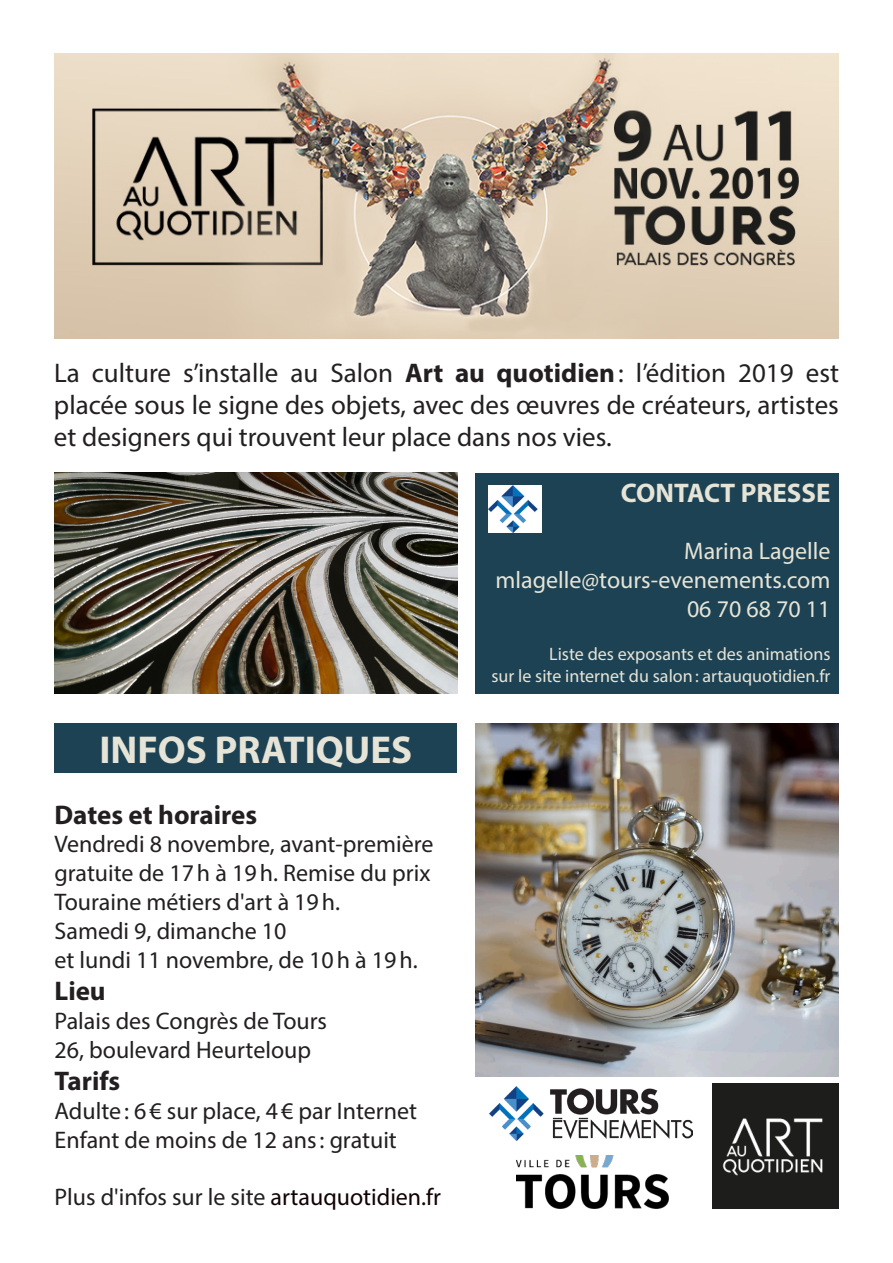
<style>
.page{position:relative;width:893px;height:1263px;background:#fff}
.page>*{position:absolute;margin:0;border:0;box-sizing:border-box;transform-origin:0 0}
.t1{font:700 39px "Myriad Pro";color:#e6e4d6}
.t2{font:27px/32.4px "Myriad Pro";color:#231f20;text-align:justify}
.t3{font:700 27px "Myriad Pro";color:#231f20}
.t4{font:700 27px "Myriad Pro";color:#e6e4d6}
.t5{font:24px/28.8px "Myriad Pro";color:#231f20}
.t6{font:24px/28.8px "Myriad Pro";color:#e6e4d6;text-align:right}
.t7{font:18px/21.6px "Myriad Pro";color:#e6e4d6;text-align:right}
.s1{font-weight:700}
.s2{color:#110003}
</style>
<div class="page">
<div style="left:55px;top:723px;width:402px;height:50px;background:#1d4254"></div>
<img style="left:712px;top:1084px;width:127px;height:125px">
<img style="left:489px;top:1086px;width:203px;height:55px">
<img style="left:54px;top:53px;width:785px;height:285px">
<img style="left:475px;top:723px;width:364px;height:353px">
<div style="left:475px;top:473px;width:364px;height:220px;background:#1d4254"></div>
<img style="left:489px;top:486px;width:52px;height:47px">
<img style="left:55px;top:473px;width:402px;height:220px">
<img style="left:517px;top:1155px;width:151px;height:54px">
<p class="t2" style="left:54px;top:356px;width:786px">La culture s’installe au Salon <span class="s1">Art au quotidien</span>: l’édition 2019 est placée sous le signe des objets, avec des œuvres de créateurs, artistes et designers qui trouvent leur place dans nos vies.</p>
<p class="t4" style="left:621px;top:475px;width:211px">CONTACT PRESSE</p>
<h1 class="t1" style="left:99px;top:724px;width:314px">INFOS PRATIQUES</h1>
<p class="t3" style="left:55px;top:797px;width:204px">Dates et horaires</p>
<p class="t5" style="left:55px;top:829px;width:380px">Vendredi 8 novembre, avant-première gratuite de 17h à 19h. Remise du prix<br>Touraine métiers d'art à 19h.<br>Samedi 9, dimanche 10<br>et lundi 11 novembre, de 10h à 19h.</p>
<p class="t3" style="left:55px;top:973px;width:53px">Lieu</p>
<p class="t5" style="left:55px;top:1006px;width:274px">Palais des Congrès de Tours<br>26, boulevard Heurteloup</p>
<p class="t3" style="left:55px;top:1063px;width:67px">Tarifs</p>
<p class="t5" style="left:55px;top:1096px;width:364px">Adulte: 6€ sur place, 4€ par Internet<br>Enfant de moins de 12 ans: gratuit</p>
<p class="t5" style="left:55px;top:1182px;width:388px">Plus d'infos sur le site <span class="s2">artauquotidien.fr</span></p>
<p class="t6" style="left:495px;top:536px;width:336px">Marina Lagelle mlagelle@tours-evenements.com<br>06 70 68 70 11</p>
<p class="t7" style="left:491px;top:643px;width:341px">Liste des exposants et des animations<br>sur le site internet du salon: artauquotidien.fr</p>
</div>
